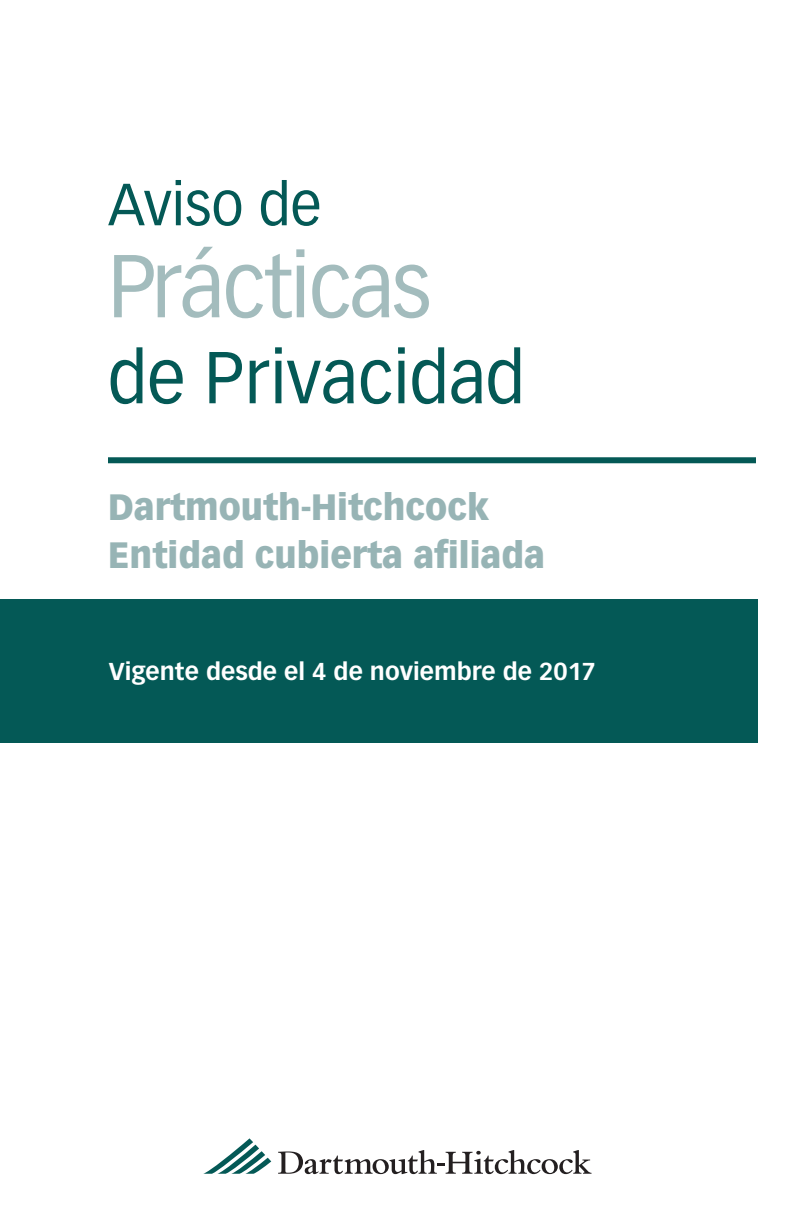
<style>
.page{position:relative;width:792px;height:1224px;background:#fff}
.page>*{position:absolute;margin:0;border:0;box-sizing:border-box;transform-origin:0 0}
.Cover_Title{font:87.4px "Vectora LT Std";letter-spacing:-.025em;color:#a3bcbd;scale:.95 1}
.Cover_Title-2{font:72px "Vectora LT Std";color:#045956;scale:.95 1}
.Cover_Title-3{font:58.2px "Vectora LT Std";color:#045956;scale:.95 1}
.Cover_-_Subtitle{font:900 36px/48px "Vectora LT Std";color:#97b4b5;scale:.95 1}
.t1{font:700 24px "Vectora LT Std";color:#fff}
</style>
<div class="page">
<div style="left:108px;top:457px;width:648px;height:6px;background:#045956"></div>
<svg style="left:203px;top:1138px;width:68px;height:36px"></svg>
<svg style="left:278px;top:1150px;width:314px;height:24px"></svg>
<div style="left:0;top:599px;width:757px;height:144px;background:#045956"></div>
<p class="Cover_Title-3" style="left:108px;top:170px;width:226px">Aviso de</p>
<p class="Cover_Title" style="left:108px;top:235px;width:342px">Prácticas</p>
<p class="Cover_Title-2" style="left:108px;top:335px;width:440px">de Privacidad</p>
<p class="Cover_-_Subtitle" style="left:108px;top:483px;width:462px">Dartmouth-Hitchcock<br>Entidad cubierta afiliada</p>
<p class="t1" style="left:109px;top:657px;width:489px">Vigente desde el 4 de noviembre de 2017</p>
</div>
